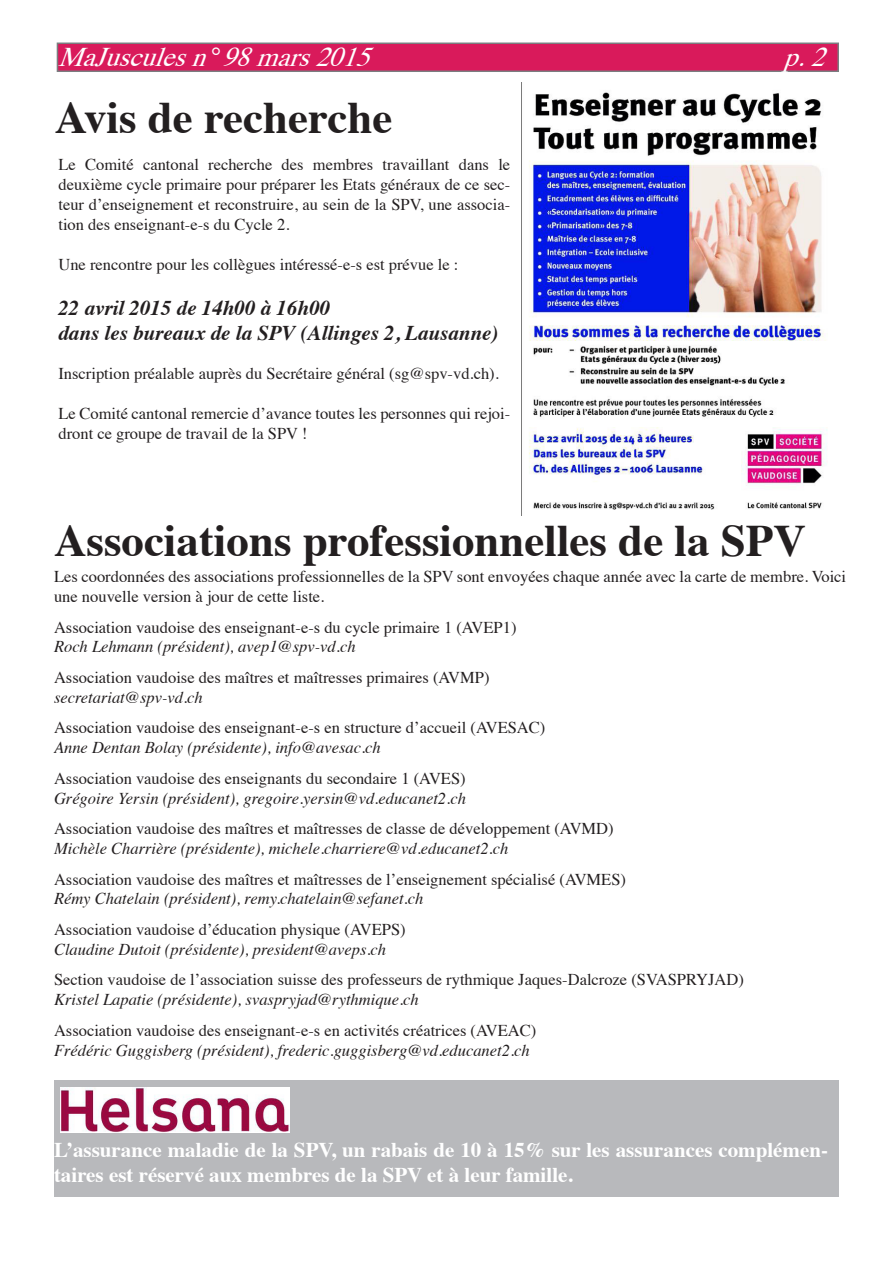
<style>
.page{position:relative;width:893px;height:1263px;background:#fff}
.page>*{position:absolute;margin:0;border:0;box-sizing:border-box;transform-origin:0 0}
.t1{font:700 45px "Times";color:#231f20}
.t2{font:italic 27px "Times";color:#fff}
.t3{font:700 21px/25.2px "Times";color:#fff}
.t4{font:italic 700 21px/25.2px "Times";color:#231f20}
.t5{font:16.5px/19.8px "Times";color:#231f20}
.t6{font:italic 16.5px "Times";color:#231f20}
.s1{font-style:normal}
</style>
<div class="page">
<div style="left:57px;top:43px;width:782px;height:29px;background:#d91a5b;border:2px solid #7b7d80"></div>
<div style="left:54px;top:1080px;width:785px;height:116px;background:#b8b9bc"></div>
<img style="left:61px;top:1087px;width:229px;height:45px">
<img style="left:529px;top:92px;width:298px;height:418px">
<h2 class="t2" style="left:58px;top:47px;width:321px">MaJusculesn<span class="s1">°</span> 98mars2015</h2>
<h2 class="t2" style="left:783px;top:47px;width:51px">p.2</h2>
<h1 class="t1" style="left:55px;top:101px;width:339px">Avis de recherche</h1>
<p class="t5" style="left:58px;top:157px;width:453px;text-align:justify">Le Comité cantonal recherche des membres travaillant dans le deuxième cycle primaire pour préparer les Etats généraux de ce sec&shy;teur d’enseignement et reconstruire, au sein de la SPV, une associa&shy;tion des enseignant-e-s du Cycle 2.</p>
<p class="t5" style="left:58px;top:253px;width:402px">Une rencontre pour les collègues intéressé-e-s est prévue le :</p>
<p class="t4" style="left:58px;top:297px;width:442px">22 avril 2015 de 14h00 à 16h00<br>dans les bureaux de la SPV (Allinges 2, Lausanne)</p>
<p class="t5" style="left:58px;top:362px;width:442px">Inscription préalable auprès du Secrétaire général (sg@spv-vd.ch).</p>
<p class="t5" style="left:58px;top:405px;width:453px">Le Comité cantonal remercie d’avance toutes les personnes qui rejoi&shy;dront ce groupe de travail de la SPV !</p>
<h1 class="t1" style="left:54px;top:524px;width:753px">Associations professionnelles de la SPV</h1>
<p class="t5" style="left:54px;top:568px;width:794px">Les coordonnées des associations professionnelles de la SPV sont envoyées chaque année avec la carte de membre. Voici une nouvelle version à jour de cette liste.</p>
<p class="t5" style="left:54px;top:616px;width:464px">Association vaudoise des enseignant-e-s du cycle primaire 1 (AVEP1)</p>
<p class="t6" style="left:54px;top:641px;width:303px">Roch Lehmann (président), avep1@spv-vd.ch</p>
<p class="t5" style="left:54px;top:666px;width:437px">Association vaudoise des maîtres et maîtresses primaires (AVMP)</p>
<p class="t6" style="left:54px;top:691px;width:150px">secretariat@spv-vd.ch</p>
<p class="t5" style="left:54px;top:716px;width:493px">Association vaudoise des enseignant-e-s en structure d’accueil (AVESAC)</p>
<p class="t6" style="left:54px;top:742px;width:328px">Anne Dentan Bolay (présidente), info@avesac.ch</p>
<p class="t5" style="left:54px;top:767px;width:413px">Association vaudoise des enseignants du secondaire 1 (AVES)</p>
<p class="t6" style="left:54px;top:792px;width:413px">Grégoire Yersin (président), gregoire.yersin@vd.educanet2.ch</p>
<p class="t5" style="left:54px;top:817px;width:561px">Association vaudoise des maîtres et maîtresses de classe de développement (AVMD)</p>
<p class="t6" style="left:54px;top:843px;width:456px">Michèle Charrière (présidente), michele.charriere@vd.educanet2.ch</p>
<p class="t5" style="left:54px;top:868px;width:574px">Association vaudoise des maîtres et maîtresses de l’enseignement spécialisé (AVMES)</p>
<p class="t6" style="left:54px;top:893px;width:371px">Rémy Chatelain (président), remy.chatelain@sefanet.ch</p>
<p class="t5" style="left:54px;top:918px;width:353px">Association vaudoise d’éducation physique (AVEPS)</p>
<p class="t6" style="left:54px;top:943px;width:334px">Claudine Dutoit (présidente), president@aveps.ch</p>
<p class="t5" style="left:54px;top:968px;width:691px">Section vaudoise de l’association suisse des professeurs de rythmique Jaques-Dalcroze (SVASPRYJAD)</p>
<p class="t6" style="left:54px;top:994px;width:366px">Kristel Lapatie (présidente), svaspryjad@rythmique.ch</p>
<p class="t5" style="left:54px;top:1019px;width:484px">Association vaudoise des enseignant-e-s en activités créatrices (AVEAC)</p>
<p class="t6" style="left:54px;top:1044px;width:477px">Frédéric Guggisberg (président), frederic.guggisberg@vd.educanet2.ch</p>
<p class="t3" style="left:54px;top:1139px;width:776px">L’assurance maladie de la SPV, un rabais de 10 à 15% sur les assurances complémen&shy;taires est réservé aux membres de la SPV et à leur famille.</p>
</div>
